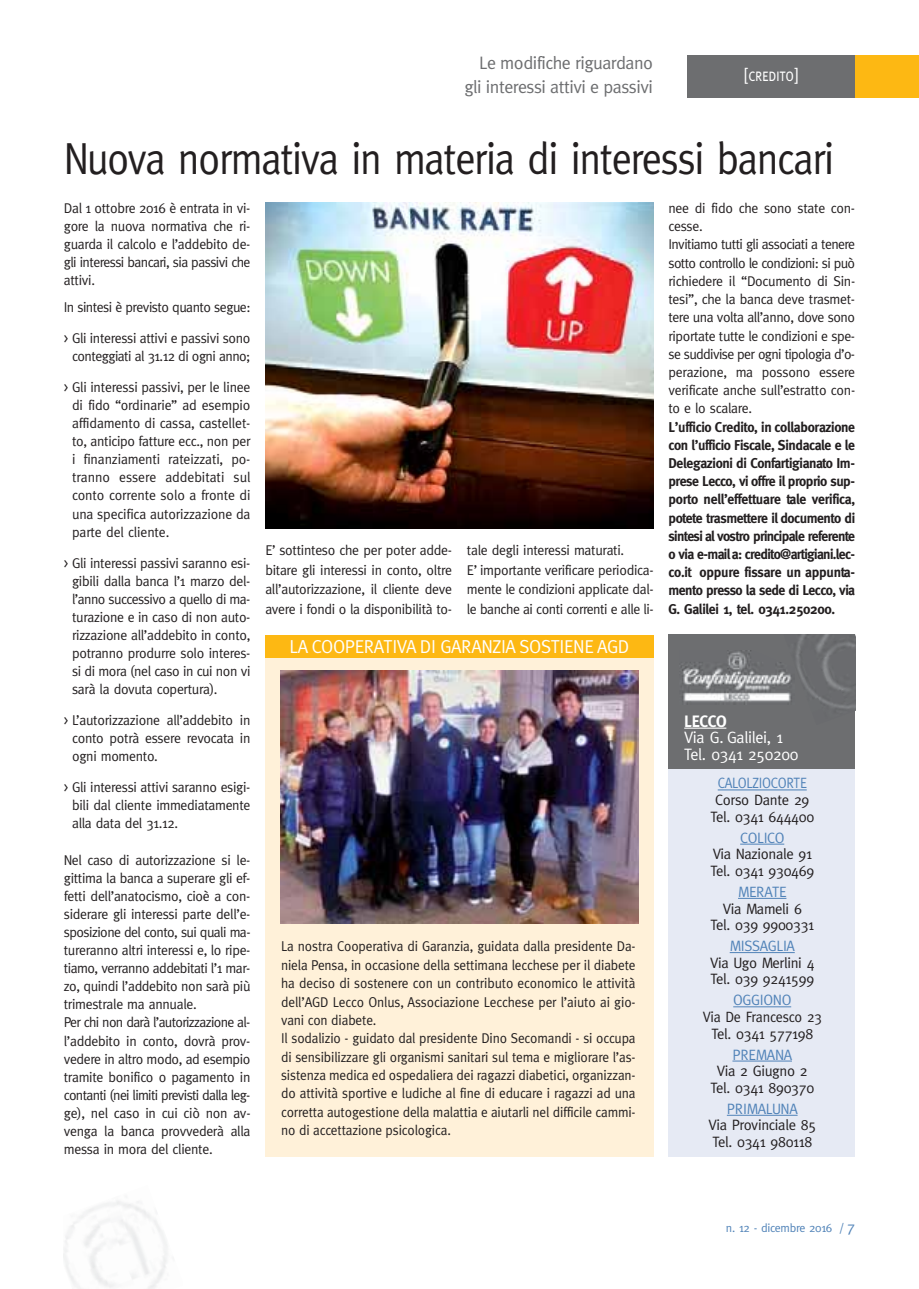
<style>
.page{position:relative;width:919px;height:1289px;background:#fff}
.page>*{position:absolute;margin:0;border:0;box-sizing:border-box;transform-origin:0 0}
.t1{font:45px "Meta";letter-spacing:-.03em;color:#231f20;scale:.9 1}
.t2{font:18.75px "Meta";letter-spacing:-.02em;color:#fff}
.t3{font:18px/24px "Meta";letter-spacing:-.025em;color:#6d6e70;text-align:right}
.t4{font:18px "Meta Caps";letter-spacing:-.025em;color:#fff}
.t5{font:16.5px/16.5px "Meta";letter-spacing:-.02em;color:#fff}
.t6{font:700 16.5px "Meta";letter-spacing:-.02em;color:#fff}
.t7{font:15px/16.6px "Meta";letter-spacing:-.02em;color:#231f20;text-align:center}
.t8{font:15px "Meta";letter-spacing:-.02em;color:#5183b8}
.t9{font:15px/16.6px "Meta";letter-spacing:-.02em;color:#231f20;text-align:center;scale:.94 1}
.t10{font:15px "Meta";letter-spacing:-.02em;color:#5183b8;scale:.9 1}
.t11{font:14.25px/18.1px "Meta";letter-spacing:-.02em;color:#231f20;text-align:justify}
.t12{font:14.25px/18.3px "Meta";letter-spacing:-.02em;color:#231f20;scale:.94 1}
.t13{font:700 14.25px/18.1px "Meta";letter-spacing:-.035em;color:#231f20;text-align:justify}
.t14{font:12px "Meta";letter-spacing:-.025em;color:#5183b8}
.s1{font-size:15px}
</style>
<div class="page">
<div style="left:687px;top:55px;width:168px;height:43px;background:#6d6e70"></div>
<div style="left:855px;top:55px;width:63px;height:43px;background:#fdb813"></div>
<div style="left:265px;top:639px;width:388px;height:518px;background:#fff1d9"></div>
<div style="left:265px;top:635px;width:388px;height:22px;background:#fdb813"></div>
<img style="left:265px;top:202px;width:388px;height:326px">
<img style="left:281px;top:671px;width:357px;height:252px">
<div style="left:668px;top:753px;width:187px;height:404px;background:#e6eaf4"></div>
<hr style="left:717px;top:789px;width:89px;height:1px;background:#5183b8">
<hr style="left:740px;top:843px;width:44px;height:1px;background:#5183b8">
<hr style="left:738px;top:897px;width:48px;height:1px;background:#5183b8">
<hr style="left:729px;top:952px;width:65px;height:1px;background:#5183b8">
<hr style="left:733px;top:1006px;width:58px;height:1px;background:#5183b8">
<hr style="left:732px;top:1060px;width:59px;height:1px;background:#5183b8">
<hr style="left:726px;top:1114px;width:71px;height:1px;background:#5183b8">
<div style="left:668px;top:635px;width:187px;height:134px;background:#6d6e70"></div>
<img style="left:796px;top:635px;width:59px;height:74px">
<img style="left:681px;top:650px;width:111px;height:52px">
<hr style="left:684px;top:727px;width:42px;height:1px;background:#fff">
<p class="t3" style="left:464px;top:52px;width:190px">Le modifiche riguardano gli interessi attivi e passivi</p>
<p class="t4" style="left:744px;top:64px;width:55px">[credito]</p>
<h1 class="t1" style="left:64px;top:141px;width:857px">Nuova normativa in materia di interessi bancari</h1>
<p class="t11" style="left:64px;top:200px;width:188px">Dal 1 ottobre 2016 è entrata in vi&shy;gore la nuova normativa che ri&shy;guarda il calcolo e l’addebito de&shy;gli interessi bancari, sia passivi che attivi.</p>
<p class="t11" style="left:64px;top:293px;width:188px;line-height:30.9px">In sintesi è previsto quanto segue: &gt; Gli interessi attivi e passivi sono</p>
<p class="t11" style="left:64px;top:342px;width:188px;line-height:30.9px;text-align:center">conteggiati al 31.12 di ogni anno;<br>&gt; Gli interessi passivi, per le linee</p>
<p class="t11" style="left:72px;top:397px;width:180px">di fido “ordinarie” ad esempio affidamento di cassa, castellet&shy;to, anticipo fatture ecc., non per i finanziamenti rateizzati, po&shy;tranno essere addebitati sul conto corrente solo a fronte di una specifica autorizzazione da parte del cliente.</p>
<p class="t11" style="left:72px;top:554px;width:180px;text-indent:-8px">&gt; Gli interessi passivi saranno esi&shy;gibili dalla banca l’1 marzo del&shy;l’anno successivo a quello di ma&shy;turazione e in caso di non auto&shy;rizzazione all’addebito in conto, potranno produrre solo interes&shy;si di mora (nel caso in cui non vi sarà la dovuta copertura).</p>
<p class="t11" style="left:72px;top:712px;width:180px;text-indent:-8px">&gt; L’autorizzazione all’addebito in conto potrà essere revocata in ogni momento.</p>
<p class="t11" style="left:72px;top:779px;width:180px;text-indent:-8px">&gt; Gli interessi attivi saranno esigi&shy;bili dal cliente immediatamente alla data del 31.12.</p>
<p class="t11" style="left:64px;top:851px;width:188px;text-align:left">Nel caso di autorizzazione si le&shy;gittima la banca a superare gli ef&shy;fetti dell’anatocismo, cioè a con&shy;siderare gli interessi parte dell’e&shy;sposizione del conto, sui quali ma&shy;tureranno altri interessi e, lo ripe&shy;tiamo, verranno addebitati l’1 mar&shy;zo, quindi l’addebito non sarà più trimestrale ma annuale.<br>Per chi non darà l’autorizzazione al&shy;l’addebito in conto, dovrà prov&shy;vedere in altro modo, ad esempio tramite bonifico o pagamento in contanti (nei limiti previsti dalla leg&shy;ge), nel caso in cui ciò non av&shy;venga la banca provvederà alla messa in mora del cliente.</p>
<p class="t11" style="left:668px;top:200px;width:188px;text-align:left">nee di fido che sono state con&shy;cesse.<br>Invitiamo tutti gli associati a tenere sotto controllo le condizioni: si può richiedere il “Documento di Sin&shy;tesi”, che la banca deve trasmet&shy;tere una volta all’anno, dove sono riportate tutte le condizioni e spe&shy;se suddivise per ogni tipologia d’o&shy;perazione, ma possono essere verificate anche sull’estratto con&shy;to e lo scalare.</p>
<p class="t13" style="left:668px;top:418px;width:188px">L’ufficio Credito, in collaborazione con l’ufficio Fiscale, Sindacale e le Delegazioni di Confartigianato Im&shy;prese Lecco, vi offre il proprio sup&shy;porto nell’effettuare tale verifica, potete trasmettere il documento di sintesi al vostro principale referente o via e-mail a: credito@artigiani.lec&shy;co.it oppure fissare un appunta&shy;mento presso la sede di Lecco, via G. Galilei 1, tel. 0341.250200.</p>
<p class="t11" style="left:265px;top:541px;width:188px;line-height:19.5px">E’ sottinteso che per poter adde&shy;bitare gli interessi in conto, oltre all’autorizzazione, il cliente deve avere i fondi o la disponibilità to-</p>
<p class="t11" style="left:467px;top:541px;width:188px;line-height:19.5px;text-align:left">tale degli interessi maturati.<br>E’ importante verificare periodica&shy;mente le condizioni applicate dal&shy;le banche ai conti correnti e alle li-</p>
<h2 class="t2" style="left:289px;top:639px;width:341px">LA COOPERATIVA DI GARANZIA SOSTIENE AGD</h2>
<p class="t6" style="left:684px;top:714px;width:44px">LECCO</p>
<p class="t5" style="left:684px;top:730px;width:116px">Via G. Galilei, 1<br>Tel. 0341 250200</p>
<p class="t10" style="left:717px;top:777px;width:101px">CALOLZIOCORTE</p>
<p class="t7" style="left:710px;top:792px;width:105px">Corso Dante 29<br>Tel. 0341 644400</p>
<p class="t8" style="left:740px;top:831px;width:46px">COLICO</p>
<p class="t7" style="left:710px;top:846px;width:105px;text-align:left">Via Nazionale 91<br>Tel. 0341 930469</p>
<p class="t8" style="left:738px;top:885px;width:50px">MERATE</p>
<p class="t7" style="left:710px;top:901px;width:105px">Via Mameli 6<br>Tel. 039 9900331</p>
<p class="t8" style="left:729px;top:940px;width:67px">MISSAGLIA</p>
<p class="t7" style="left:710px;top:955px;width:106px;text-align:left">Via Ugo Merlini 4<br>Tel. 039 9241599</p>
<p class="t8" style="left:733px;top:994px;width:60px">OGGIONO</p>
<p class="t9" style="left:702px;top:1009px;width:128px">Via De Francesco 23<br>Tel. 0341 577198</p>
<p class="t8" style="left:732px;top:1048px;width:61px">PREMANA</p>
<p class="t7" style="left:710px;top:1063px;width:105px">Via 2 Giugno 2<br>Tel. 0341 890370</p>
<p class="t8" style="left:726px;top:1102px;width:73px">PRIMALUNA</p>
<p class="t7" style="left:708px;top:1117px;width:109px;text-align:left">Via Provinciale 85<br>Tel. 0341 980118</p>
<p class="t12" style="left:281px;top:938px;width:379px">La nostra Cooperativa di Garanzia, guidata dalla presidente Da&shy;niela Pensa, in occasione della settimana lecchese per il diabete ha deciso di sostenere con un contributo economico le attività dell’AGD Lecco Onlus, Associazione Lecchese per l’aiuto ai gio&shy;vani con diabete.<br>Il sodalizio - guidato dal presidente Dino Secomandi - si occupa di sensibilizzare gli organismi sanitari sul tema e migliorare l’as&shy;sistenza medica ed ospedaliera dei ragazzi diabetici, organizzan&shy;do attività sportive e ludiche al fine di educare i ragazzi ad una corretta autogestione della malattia e aiutarli nel difficile cammi&shy;no di accettazione psicologica.</p>
<p class="t14" style="left:726px;top:1222px;width:131px">n. 12 - dicembre 2016 / <span class="s1">7</span></p>
</div>
